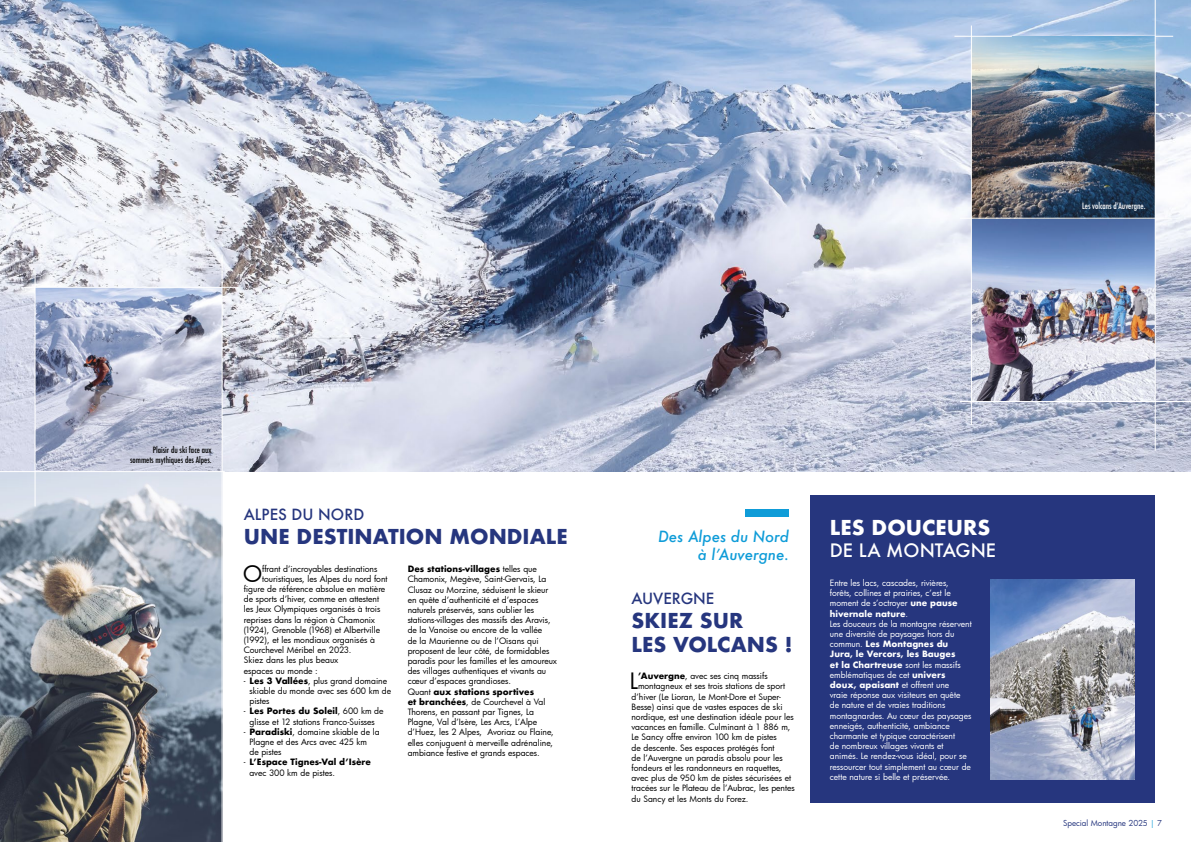
<style>
.page{position:relative;width:1191px;height:842px;background:#fff}
.page>*{position:absolute;margin:0;border:0;box-sizing:border-box;transform-origin:0 0}
.t1{font:22px "Futura Bk";color:#000}
.t2{font:700 20px/24px "Futura";color:#26367e}
.t3{font:700 20px "Futura";color:#fff}
.t4{font:500 18px "Futura";color:#fff}
.t5{font:italic 500 15px/18px "Futura";color:#0f9cd8;text-align:right}
.t6{font:500 15px "Futura";color:#26367e}
.t7{font:8.5px/10.2px "Futura Bk";color:#000}
.t8{font:8.5px/10.2px "Futura Bk";color:#fff}
.t9{font:700 8.5px/10.2px "Futura";color:#fff}
.t10{font:700 8.5px "Futura";color:#000}
.t11{font:500 condensed 8.5px/10.2px "Futura";color:#000;text-align:right}
.t12{font:500 condensed 8.5px "Futura";color:#fff}
.t13{font:8px "Futura Bk";color:#26367e}
.s1{font-family:"Futura";font-weight:700}
.s2{font-family:"Futura Bk";font-weight:400}
.s3{color:#0f9cd8}
</style>
<div class="page">
<img style="left:0;top:0;width:1191px;height:471px">
<div style="left:810px;top:495px;width:344px;height:307px;background:#26367e"></div>
<img style="left:990px;top:579px;width:144px;height:201px">
<img style="left:36px;top:288px;width:186px;height:183px">
<img style="left:0;top:472px;width:222px;height:370px">
<hr style="left:24px;top:287px;width:212px;height:1px;background:#fff">
<hr style="left:222px;top:255px;width:1px;height:587px;background:#fff">
<hr style="left:35px;top:274px;width:1px;height:232px;background:#fff">
<div style="left:745px;top:509px;width:44px;height:7px;background:#0f9cd8"></div>
<hr style="left:1071px;top:36px;width:102px;height:1px;background:#fff">
<img style="left:972px;top:37px;width:182px;height:364px">
<hr style="left:1154px;top:0;width:1px;height:451px;background:#fff">
<hr style="left:960px;top:218px;width:211px;height:1px;background:#fff">
<hr style="left:954px;top:36px;width:58px;height:1px;background:#fff">
<hr style="left:960px;top:401px;width:231px;height:1px;background:#fff">
<hr style="left:971px;top:26px;width:1px;height:399px;background:#fff">
<p class="t12" style="left:1082px;top:200px;width:65px">Les volcans d’Auvergne.</p>
<p class="t11" style="left:130px;top:444px;width:83px">Plaisir du ski face aux sommets mythiques des Alpes.</p>
<h3 class="t6" style="left:244px;top:504px;width:122px">ALPES DU NORD</h3>
<h2 class="t2" style="left:244px;top:524px;width:325px">UNE DESTINATION MONDIALE</h2>
<h1 class="t1" style="left:243px;top:559px;width:20px">O</h1>
<p class="t7" style="left:262px;top:563px;width:117px">ffrant d’incroyables destinations</p>
<p class="t7" style="left:262px;top:573px;width:127px">touristiques, les Alpes du nord font</p>
<p class="t7" style="left:244px;top:583px;width:143px">figure de référence absolue en matière</p>
<p class="t7" style="left:244px;top:594px;width:137px">de sports d’hiver, comme en attestent</p>
<p class="t7" style="left:244px;top:604px;width:138px">les Jeux Olympiques organisés à trois</p>
<p class="t7" style="left:244px;top:614px;width:133px">reprises dans la région à Chamonix</p>
<p class="t7" style="left:244px;top:624px;width:138px">(1924), Grenoble (1968) et Albertville</p>
<p class="t7" style="left:244px;top:634px;width:133px">(1992), et les mondiaux organisés à</p>
<p class="t7" style="left:244px;top:645px;width:109px">Courchevel Méribel en 2023.</p>
<p class="t7" style="left:244px;top:655px;width:96px">Skiez dans les plus beaux</p>
<p class="t7" style="left:244px;top:665px;width:75px">espaces au monde :</p>
<p class="t7" style="left:249px;top:675px;width:143px;text-indent:-6px">- <span class="s1">Les 3 Vallées</span>, plus grand domaine skiable du monde avec ses 600 km de pistes</p>
<p class="t10" style="left:244px;top:705px;width:141px"><span class="s2">-</span> Les Portes du Soleil<span class="s2">, 600 km de</span></p>
<p class="t7" style="left:249px;top:716px;width:127px">glisse et 12 stations Franco-Suisses</p>
<p class="t7" style="left:249px;top:726px;width:132px;text-indent:-6px">- <span class="s1">Paradiski</span>, domaine skiable de la<br>Plagne et des Arcs avec 425 km<br>de pistes</p>
<p class="t10" style="left:244px;top:756px;width:129px"><span class="s2">-</span> L’Espace Tignes-Val d’Isère</p>
<p class="t7" style="left:249px;top:767px;width:87px">avec 300 km de pistes.</p>
<p class="t10" style="left:408px;top:563px;width:131px">Des stations-villages <span class="s2">telles que</span></p>
<p class="t7" style="left:408px;top:574px;width:151px">Chamonix, Megève, Saint-Gervais, La Clusaz ou Morzine, séduisent le skieur en quête d’authenticité et d’espaces naturels préservés, sans oublier les stations-villages des massifs des Aravis, de la Vanoise ou encore de la vallée<br>de la Maurienne ou de l’Oisans qui proposent de leur côté, de formidables paradis pour les familles et les amoureux des villages authentiques et vivants au cœur d’espaces grandioses.</p>
<p class="t10" style="left:408px;top:685px;width:128px"><span class="s2">Quant</span> aux stations sportives</p>
<p class="t7" style="left:408px;top:696px;width:148px"><span class="s1">et branchées</span>, de Courchevel à Val Thorens, en passant par Tignes, La Plagne, Val d’Isère, Les Arcs, L’Alpe d’Huez, les 2 Alpes, Avoriaz ou Flaine, elles conjuguent à merveille adrénaline, ambiance festive et grands espaces.</p>
<h3 class="t5" style="left:658px;top:527px;width:133px">Des Alpes du Nord à l’Auvergne.</h3>
<h3 class="t6" style="left:631px;top:589px;width:84px">AUVERGNE</h3>
<h2 class="t2" style="left:631px;top:609px;width:163px">SKIEZ SUR<br>LES VOLCANS !</h2>
<h1 class="t1" style="left:630px;top:666px;width:10px">L</h1>
<p class="t7" style="left:638px;top:671px;width:131px"><span class="s1">’Auvergne</span>, avec ses cinq massifs</p>
<p class="t7" style="left:638px;top:681px;width:149px">montagneux et ses trois stations de sport</p>
<p class="t7" style="left:631px;top:691px;width:151px">d’hiver (Le Lioran, Le Mont-Dore et Super-</p>
<p class="t7" style="left:631px;top:701px;width:153px">Besse) ainsi que de vastes espaces de ski</p>
<p class="t7" style="left:631px;top:711px;width:164px">nordique, est une destination idéale pour les</p>
<p class="t7" style="left:631px;top:722px;width:160px">vacances en famille. Culminant à 1 886 m,</p>
<p class="t7" style="left:631px;top:732px;width:147px">Le Sancy offre environ 100 km de pistes</p>
<p class="t7" style="left:631px;top:742px;width:145px">de descente. Ses espaces protégés font</p>
<p class="t7" style="left:631px;top:752px;width:153px">de l’Auvergne un paradis absolu pour les</p>
<p class="t7" style="left:631px;top:762px;width:152px">fondeurs et les randonneurs en raquettes,</p>
<p class="t7" style="left:631px;top:773px;width:161px">avec plus de 950 km de pistes sécurisées et</p>
<p class="t7" style="left:631px;top:783px;width:165px">tracées sur le Plateau de l’Aubrac, les pentes</p>
<p class="t7" style="left:631px;top:793px;width:118px">du Sancy et les Monts du Forez.</p>
<h2 class="t3" style="left:830px;top:513px;width:162px">LES DOUCEURS</h2>
<h3 class="t4" style="left:830px;top:538px;width:168px">DE LA MONTAGNE</h3>
<p class="t8" style="left:830px;top:578px;width:129px">Entre les lacs, cascades, rivières, forêts, collines et prairies, c’est le moment de s’octroyer <span class="s1">une pause</span></p>
<p class="t9" style="left:830px;top:608px;width:80px">hivernale nature<span class="s2">.</span></p>
<p class="t8" style="left:830px;top:618px;width:143px">Les douceurs de la montagne réservent une diversité de paysages hors du</p>
<p class="t9" style="left:830px;top:639px;width:132px"><span class="s2">commun.</span> Les Montagnes du<br>Jura, le Vercors, les Bauges et la Chartreuse <span class="s2">sont les massifs</span></p>
<p class="t8" style="left:830px;top:669px;width:117px">emblématiques de cet <span class="s1">univers</span></p>
<p class="t9" style="left:830px;top:680px;width:121px">doux, apaisant <span class="s2">et offrent une</span></p>
<p class="t8" style="left:830px;top:690px;width:143px">vraie réponse aux visiteurs en quête de nature et de vraies traditions montagnardes. Au cœur des paysages enneigés, authenticité, ambiance charmante et typique caractérisent<br>de nombreux villages vivants et animés. Le rendez-vous idéal, pour se ressourcer tout simplement au cœur de cette nature si belle et préservée.</p>
<p class="t13" style="left:1063px;top:818px;width:100px">Special Montagne 2025 <span class="s3">|</span> 7</p>
</div>
